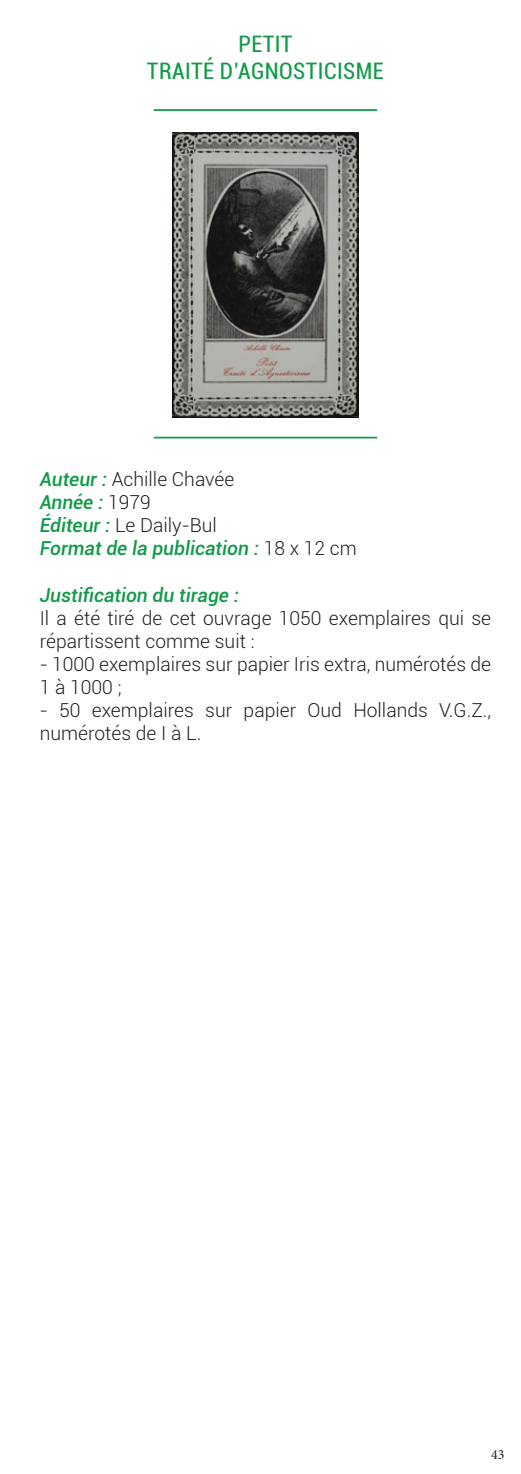
<style>
.page{position:relative;width:521px;height:1474px;background:#fff}
.page>*{position:absolute;margin:0;border:0;box-sizing:border-box;transform-origin:0 0}
.t1{font:condensed 22.75px/27.3px "Roboto";letter-spacing:.02em;color:#119a48;text-align:center}
.t2{font:300 19.25px/23.1px "Roboto";color:#231f20}
.t3{font:italic 500 19.25px/23.1px "Roboto";color:#119a48}
.t4{font:14px "Minion Pro";color:#231f20}
.s1{font-weight:300;font-style:normal;color:#231f20}
</style>
<div class="page">
<hr style="left:154px;top:437px;width:223px;height:1px;background:#119a48">
<hr style="left:154px;top:109px;width:223px;height:2px;background:#119a48">
<img style="left:172px;top:132px;width:187px;height:286px">
<p class="t1" style="left:147px;top:29px;width:238px">PETIT<br>TRAITÉ D’AGNOSTICISME</p>
<p class="t3" style="left:40px;top:467px;width:319px">Auteur : <span class="s1">Achille Chavée<br></span>Année : <span class="s1">1979<br></span>éditeur : <span class="s1">Le Daily-Bul<br></span>Format de la publication : <span class="s1">18 x 12 cm</span></p>
<p class="t3" style="left:40px;top:582px;width:201px">Justification du tirage :</p>
<p class="t2" style="left:40px;top:605px;width:453px">Il a été tiré de cet ouvrage 1050 exemplaires qui se répartissent comme suit :</p>
<p class="t2" style="left:40px;top:652px;width:453px">- 1000 exemplaires sur papier Iris extra, numérotés de<br>1 à 1000 ;</p>
<p class="t2" style="left:40px;top:698px;width:453px">- 50 exemplaires sur papier Oud Hollands V.G.Z., numérotés de I à L.</p>
<p class="t4" style="left:491px;top:1445px;width:15px">43</p>
</div>
